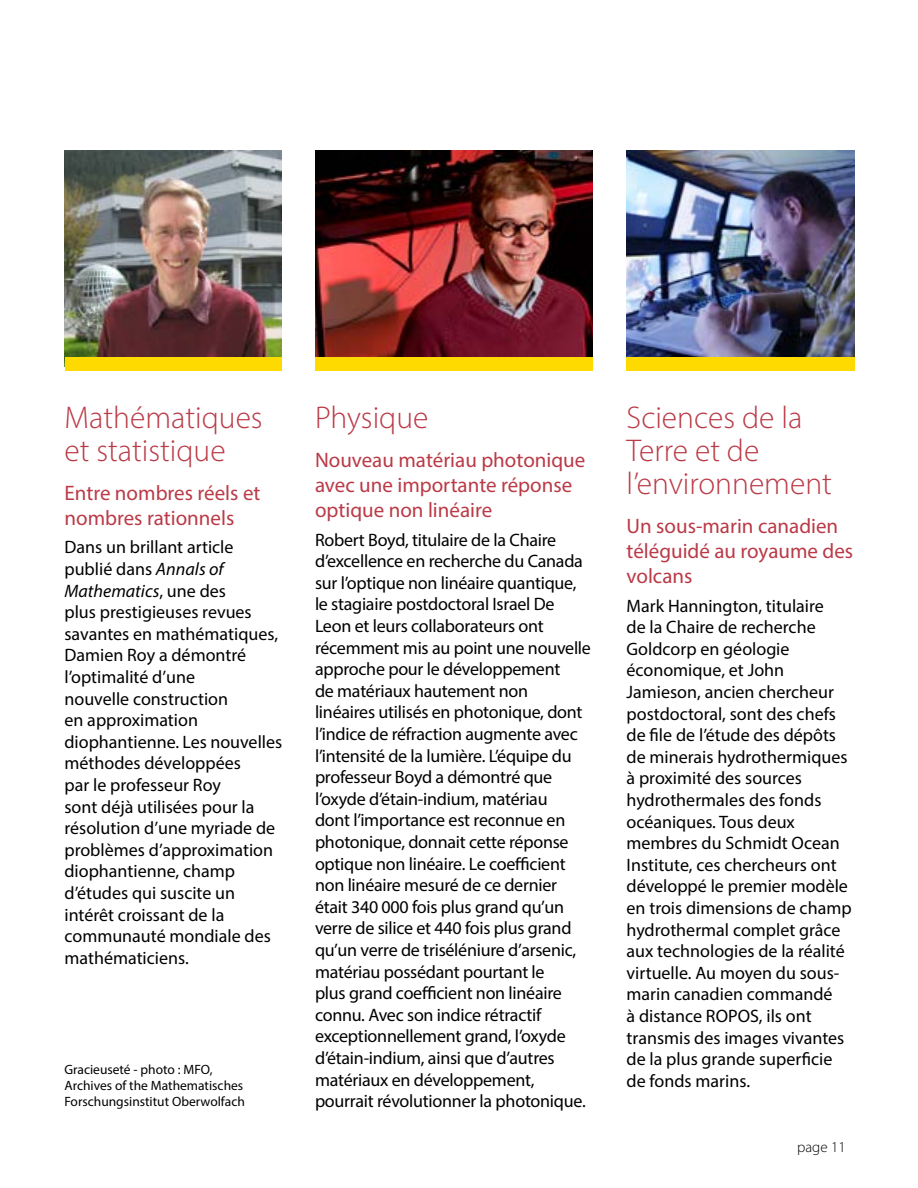
<style>
.page{position:relative;width:918px;height:1188px;background:#fff}
.page>*{position:absolute;margin:0;border:0;box-sizing:border-box;transform-origin:0 0}
.t1{font:300 31.5px/33px "Myriad Pro";color:#ba3a47}
.t2{font:21px/25.2px "Myriad Pro";color:#ba3a47}
.Body_text__P{font:18px/21.6px "Myriad Pro";letter-spacing:-.005em;color:#000}
.t3{font:300 15px "Myriad Pro";color:#000}
.t4{font:13.5px/16.2px "Myriad Pro";color:#000}
.s1{font-style:italic}
</style>
<div class="page">
<img style="left:64px;top:150px;width:218px;height:216px">
<img style="left:315px;top:150px;width:278px;height:208px">
<img style="left:627px;top:150px;width:228px;height:208px">
<div style="left:65px;top:358px;width:217px;height:13px;background:#ffda00"></div>
<div style="left:315px;top:358px;width:278px;height:13px;background:#ffda00"></div>
<div style="left:627px;top:358px;width:228px;height:13px;background:#ffda00"></div>
<h2 class="t1" style="left:64px;top:401px;width:200px">Mathématiques et statistique</h2>
<h3 class="t2" style="left:64px;top:480px;width:197px">Entre nombres réels et nombres rationnels</h3>
<p class="Body_text__P" style="left:64px;top:536px;width:219px">Dans un brillant article publié dans <span class="s1">Annals of<br>Mathematics</span>, une des<br>plus prestigieuses revues savantes en mathématiques,<br>Damien Roy a démontré l’optimalité d’une<br>nouvelle construction<br>en approximation diophantienne. Les nouvelles méthodes développées<br>par le professeur Roy<br>sont déjà utilisées pour la résolution d’une myriade de problèmes d’approximation diophantienne, champ d’études qui suscite un intérêt croissant de la communauté mondiale des mathématiciens.</p>
<p class="t4" style="left:64px;top:1061px;width:182px">Gracieuseté - photo : MFO,<br>Archives of the Mathematisches<br>Forschungsinstitut Oberwolfach</p>
<h2 class="t1" style="left:315px;top:401px;width:115px">Physique</h2>
<h3 class="t2" style="left:315px;top:447px;width:272px">Nouveau matériau photonique avec une importante réponse optique non linéaire</h3>
<p class="Body_text__P" style="left:315px;top:528px;width:278px">Robert Boyd, titulaire de la Chaire d’excellence en recherche du Canada sur l’optique non linéaire quantique, le stagiaire postdoctoral Israel De Leon et leurs collaborateurs ont récemment mis au point une nouvelle approche pour le développement<br>de matériaux hautement non linéaires utilisés en photonique, dont l’indice de réfraction augmente avec l’intensité de la lumière. L’équipe du professeur Boyd a démontré que l’oxyde d’étain-indium, matériau<br>dont l’importance est reconnue en photonique, donnait cette réponse optique non linéaire. Le coefficient non linéaire mesuré de ce dernier était 340 000 fois plus grand qu’un verre de silice et 440 fois plus grand qu’un verre de triséléniure d’arsenic, matériau possédant pourtant le<br>plus grand coefficient non linéaire connu. Avec son indice rétractif exceptionnellement grand, l’oxyde d’étain-indium, ainsi que d’autres matériaux en développement, pourrait révolutionner la photonique.</p>
<h2 class="t1" style="left:627px;top:401px;width:207px">Sciences de la<br>Terre et de l’environnement</h2>
<h3 class="t2" style="left:627px;top:513px;width:228px">Un sous-marin canadien téléguidé au royaume des volcans</h3>
<p class="Body_text__P" style="left:627px;top:594px;width:227px">Mark Hannington, titulaire<br>de la Chaire de recherche<br>Goldcorp en géologie économique, et John<br>Jamieson, ancien chercheur postdoctoral, sont des chefs de file de l’étude des dépôts de minerais hydrothermiques à proximité des sources hydrothermales des fonds océaniques. Tous deux membres du Schmidt Ocean<br>Institute, ces chercheurs ont développé le premier modèle en trois dimensions de champ hydrothermal complet grâce aux technologies de la réalité virtuelle. Au moyen du sous&shy;marin canadien commandé<br>à distance ROPOS, ils ont transmis des images vivantes de la plus grande superficie de fonds marins.</p>
<p class="t3" style="left:797px;top:1138px;width:50px">page 11</p>
</div>
